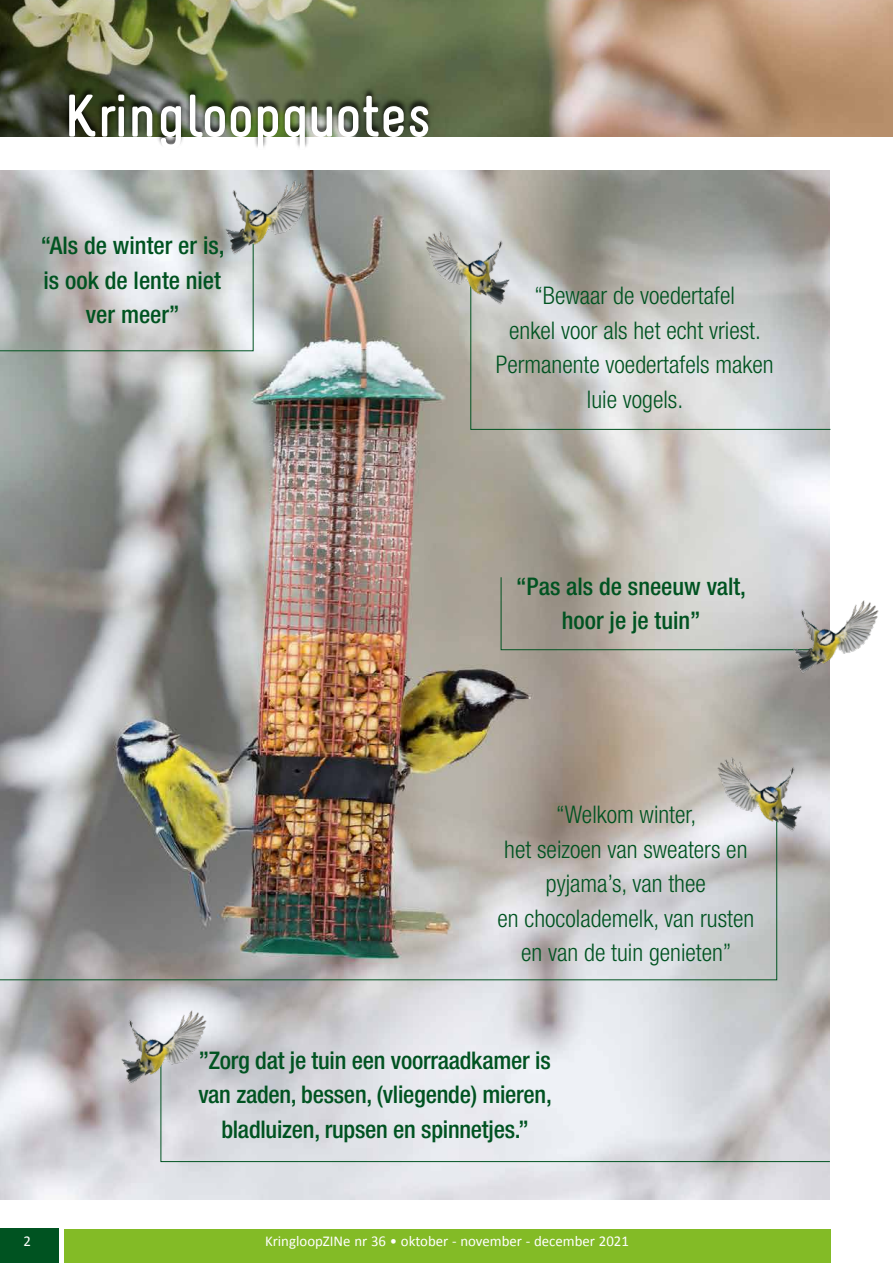
<style>
.page{position:relative;width:893px;height:1263px;background:#fff}
.page>*{position:absolute;margin:0;border:0;box-sizing:border-box;transform-origin:0 0}
.t1{font:700 60px "Melbourne";letter-spacing:-.01em;color:#fff}
.t2{font:300 condensed 24.3px/34.5px "Helvetica Neue LT Std";color:#005321;text-align:center}
.t3{font:500 condensed 24.3px/34.5px "Helvetica Neue LT Std";letter-spacing:-.01em;color:#005321;text-align:center}
.t4{font:15px "Calibri";color:#fff}
</style>
<div class="page">
<div style="left:64px;top:1229px;width:766px;height:34px;background:#83bb26"></div>
<div style="left:0;top:1229px;width:59px;height:34px;background:#005321"></div>
<img style="left:0;top:171px;width:830px;height:1028px">
<img style="left:0;top:0;width:893px;height:136px">
<div style="left:65px;top:86px;width:368px;height:64px;background:#000;opacity:.75"></div>
<svg style="left:160px;top:1047px;width:670px;height:115px;background:#dadce1"></svg>
<svg style="left:0;top:236px;width:254px;height:116px;background:#c0c2c0"></svg>
<svg style="left:500px;top:576px;width:330px;height:74px;background:#bbb8b1"></svg>
<img style="left:0;top:805px;width:777px;height:175px">
<svg style="left:470px;top:283px;width:361px;height:147px;background:#c8c8c5"></svg>
<img style="left:422px;top:227px;width:94px;height:83px">
<img style="left:714px;top:754px;width:94px;height:82px">
<img style="left:116px;top:1007px;width:93px;height:82px">
<img style="left:788px;top:596px;width:91px;height:83px">
<img style="left:219px;top:177px;width:94px;height:82px">
<h1 class="t1" style="left:64px;top:79px;width:369px">Kringloopquotes</h1>
<p class="t3" style="left:41px;top:228px;width:185px">“Als de winter er is, is ook de lente niet ver meer”</p>
<p class="t2" style="left:496px;top:278px;width:279px">“Bewaar de voedertafel<br>enkel voor als het echt vriest.<br>Permanente voedertafels maken luie vogels.</p>
<p class="t3" style="left:516px;top:568px;width:231px">“Pas als de sneeuw valt, hoor je je tuin”</p>
<p class="t2" style="left:498px;top:797px;width:258px">“Welkom winter,<br>het seizoen van sweaters en pyjama’s, van thee<br>en chocolademelk, van rusten en van de tuin genieten”</p>
<p class="t3" style="left:198px;top:1043px;width:355px">”Zorg dat je tuin een voorraadkamer is van zaden, bessen, (vliegende) mieren, bladluizen, rupsen en spinnetjes.”</p>
<p class="t4" style="left:24px;top:1232px;width:9px">2</p>
<p class="t4" style="left:265px;top:1232px;width:365px">KringloopZINe nr 36 • oktober - november - december 2021</p>
</div>
